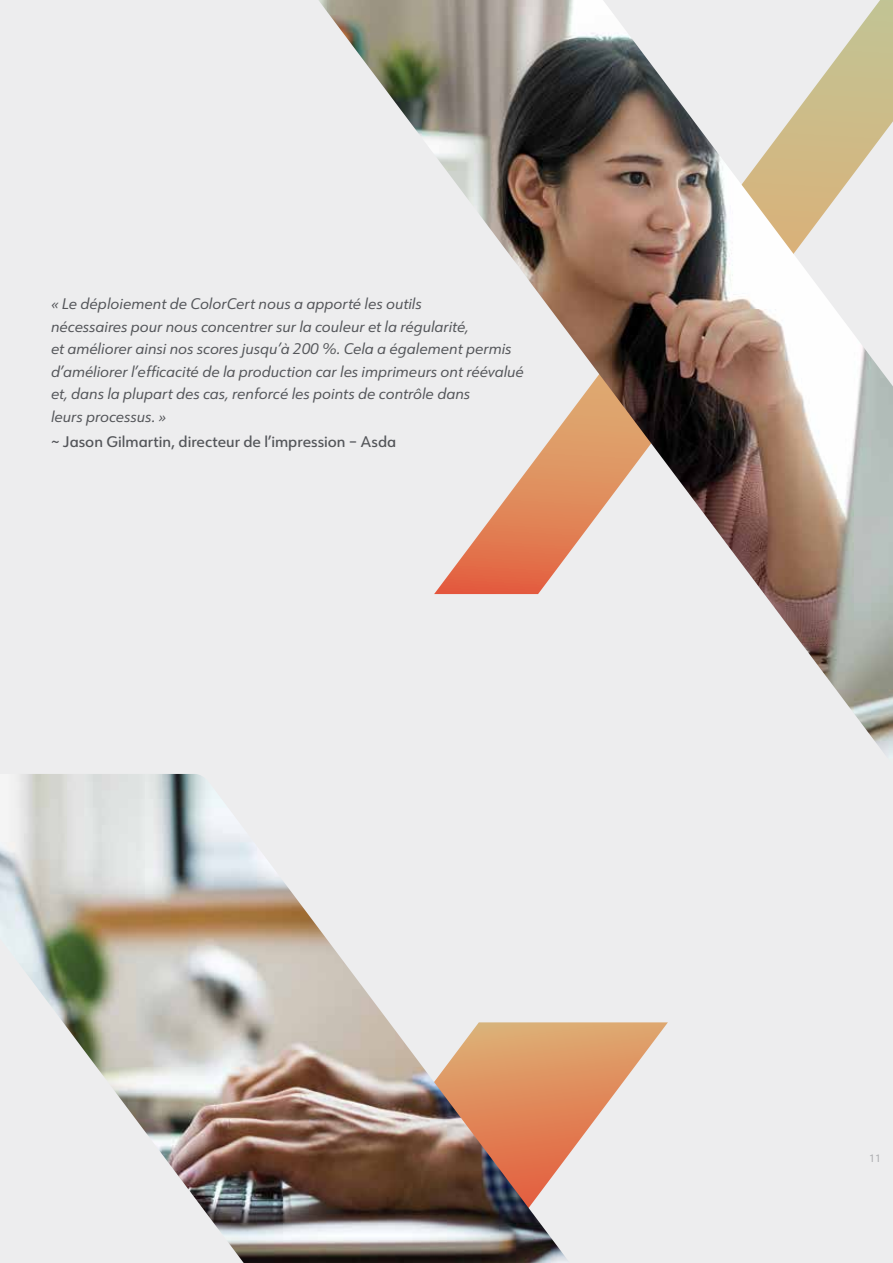
<style>
.page{position:relative;width:893px;height:1263px;background:#ededee}
.page>*{position:absolute;margin:0;border:0;box-sizing:border-box;transform-origin:0 0}
.t1{font:italic 15px/22.5px "URW Form";color:#54565a}
.t2{font:500 15px "URW Form";color:#54565a}
.t3{font:10.5px "URW Form";color:#a9aaad}
</style>
<div class="page">
<img style="left:318px;top:0;width:575px;height:765px">
<svg style="left:570px;top:1022px;width:98px;height:241px;background:#e9d5c8"></svg>
<img style="left:0;top:774px;width:570px;height:489px">
<p class="t1" style="left:51px;top:292px;width:474px">« Le déploiement de ColorCert nous a apporté les outils<br>nécessaires pour nous concentrer sur la couleur et la régularité,<br>et améliorer ainsi nos scores jusqu’à 200 %. Cela a également permis d’améliorer l’efficacité de la production car les imprimeurs ont réévalué et, dans la plupart des cas, renforcé les points de contrôle dans<br>leurs processus. »</p>
<p class="t2" style="left:51px;top:432px;width:347px">~ Jason Gilmartin, directeur de l’impression – Asda</p>
<p class="t3" style="left:869px;top:1151px;width:14px">11</p>
</div>
